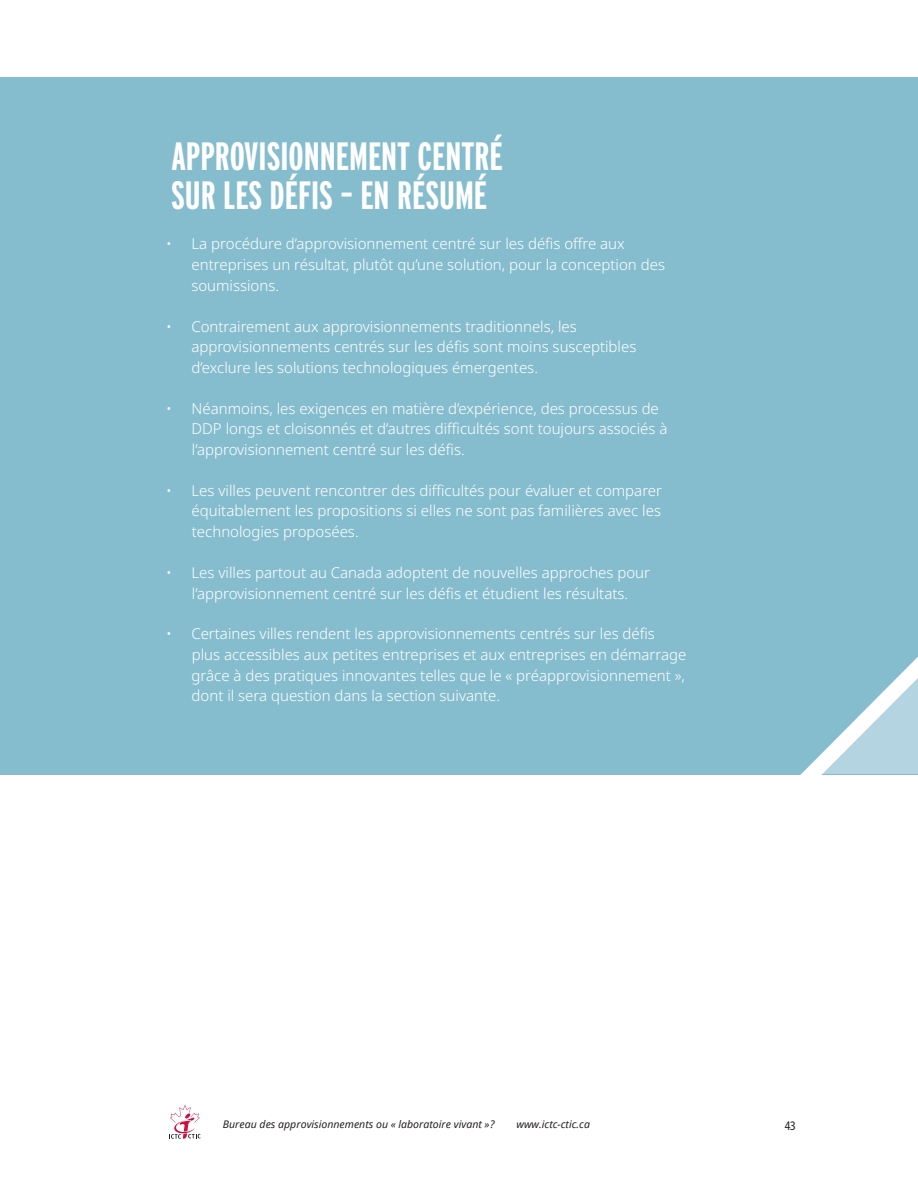
<style>
.page{position:relative;width:918px;height:1188px;background:#fff}
.page>*{position:absolute;margin:0;border:0;box-sizing:border-box;transform-origin:0 0}
.t1{font:700 39.45px/39px "Interstate Compressed";color:#fff}
.t2{font:300 15px/20.7px "Noto Sans";color:#fff}
.t3{font:condensed 12px "Noto Sans";color:#231f20}
.t4{font:italic 10.5px "Noto Sans";color:#231f20}
</style>
<div class="page">
<svg style="left:169px;top:1105px;width:32px;height:34px"></svg>
<div style="left:0;top:77px;width:918px;height:697px;background:#86bdce"></div>
<svg style="left:769px;top:657px;width:149px;height:118px"></svg>
<h1 class="t1" style="left:171px;top:136px;width:333px">APPROVISIONNEMENT CENTRÉ<br>SUR LES DÉFIS – EN RÉSUMÉ</h1>
<p class="t2" style="left:191px;top:234px;width:475px;text-indent:-25px">• La procédure d’approvisionnement centré sur les défis offre aux entreprises un résultat, plutôt qu’une solution, pour la conception des soumissions.</p>
<p class="t2" style="left:191px;top:316px;width:447px;text-indent:-25px">• Contrairement aux approvisionnements traditionnels, les approvisionnements centrés sur les défis sont moins susceptibles d’exclure les solutions technologiques émergentes.</p>
<p class="t2" style="left:192px;top:398px;width:477px;text-indent:-25px">• Néanmoins, les exigences en matière d’expérience, des processus de<br>DDP longs et cloisonnés et d’autres difficultés sont toujours associés à l’approvisionnement centré sur les défis.</p>
<p class="t2" style="left:192px;top:480px;width:472px;text-align:justify;text-indent:-25px">• Les villes peuvent rencontrer des difficultés pour évaluer et comparer équitablement les propositions si elles ne sont pas familières avec les technologies proposées.</p>
<p class="t2" style="left:166px;top:563px;width:486px;text-align:center">• Les villes partout au Canada adoptent de nouvelles approches pour l’approvisionnement centré sur les défis et étudient les résultats.</p>
<p class="t2" style="left:192px;top:624px;width:496px;text-indent:-25px">• Certaines villes rendent les approvisionnements centrés sur les défis plus accessibles aux petites entreprises et aux entreprises en démarrage grâce à des pratiques innovantes telles que le « préapprovisionnement », dont il sera question dans la section suivante.</p>
<p class="t4" style="left:223px;top:1117px;width:273px">Bureau des approvisionnements ou « laboratoire vivant »?</p>
<p class="t4" style="left:516px;top:1117px;width:75px">www.ictc-ctic.ca</p>
<p class="t3" style="left:785px;top:1116px;width:12px">43</p>
</div>
